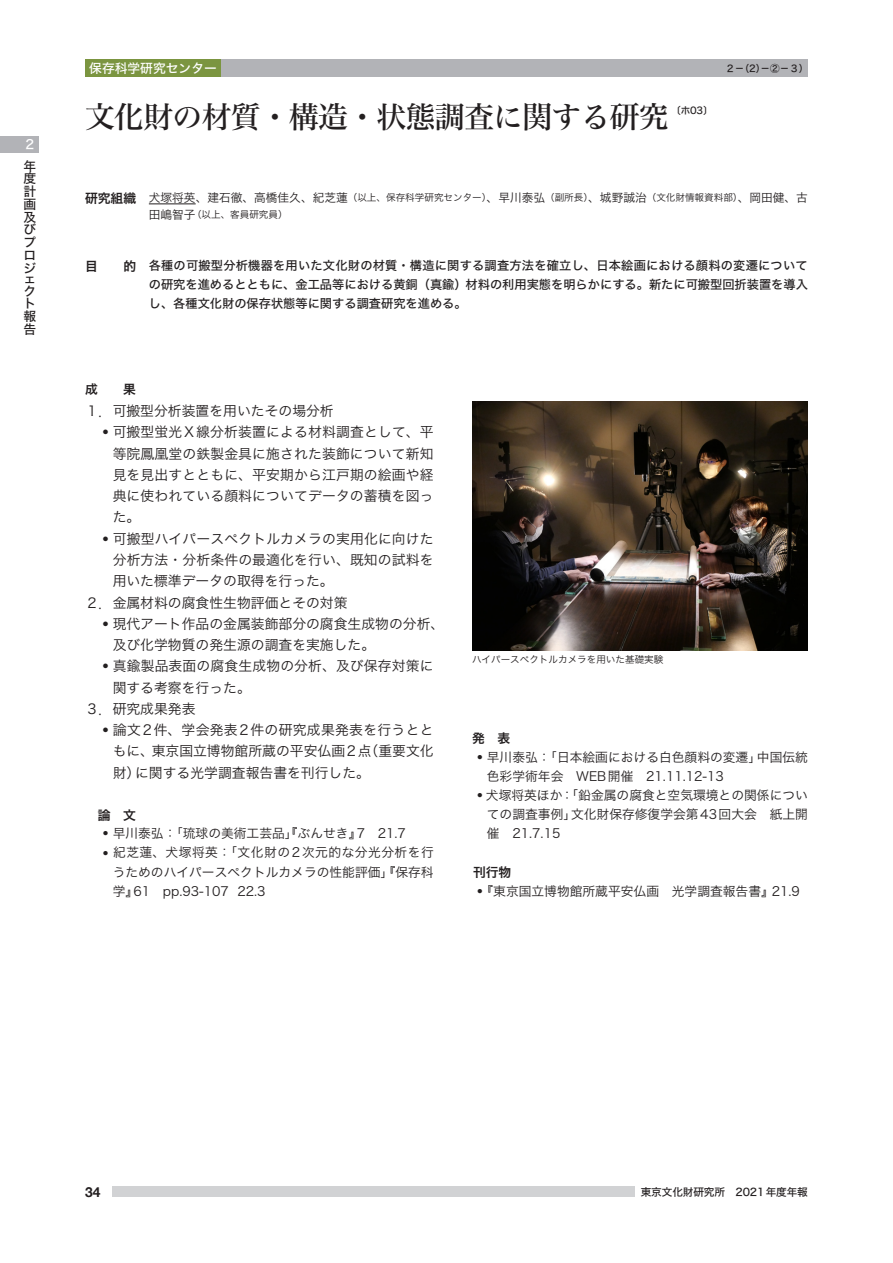
<style>
.page{position:relative;width:893px;height:1263px;background:#fff}
.page>*{position:absolute;margin:0;border:0;box-sizing:border-box;transform-origin:0 0}
.t1{font:29.7px "Hira Min Std W5";letter-spacing:-.02em;color:#231f20}
._3_5_-3_5{font:13.8px/21.3px "Hira Kaku Pro N W3";color:#231f20;text-align:justify}
.t2{font:700 13.8px "Helvetica Neue";color:#231f20}
._3_5_-3_5-2{font:12.75px/19.2px "Hira Kaku Pro N W3";color:#231f20;text-align:justify}
.t3{font:12.75px/12.8px "Hira Kaku Std W5";color:#231f20;text-align:justify}
._3_5_-3_5-3{font:12.75px "Hira Kaku Pro N W6";color:#231f20}
.t4{font:12.75px/21.3px "Hira Kaku Std W5";color:#fff}
.t5{font:12.15px/19px "Hira Kaku Std W5";color:#231f20;text-align:justify}
.t6{font:11.7px "Hira Kaku Pro N W3";color:#231f20}
.t7{font:10.65px "Hira Kaku Std W5";letter-spacing:-.01em;color:#231f20}
.本文{font:9.6px "Hira Kaku Pro N W3";color:#231f20}
.t8{font:9.6px "Hira Kaku Std W5";color:#231f20}
.s1{color:#231f20}
.s2{font-family:"Hira Kaku Pro N W6";font-size:12.75px}
.s3{font-size:9.6px}
.s4{font-size:11.7px}
</style>
<div class="page">
<div style="left:112px;top:1186px;width:522px;height:11px;background:#d1d2d4"></div>
<div style="left:0;top:136px;width:38px;height:17px;background:#b2b3b7"></div>
<hr style="left:149px;top:204px;width:47px;height:1px;background:#231f20">
<div style="left:85px;top:60px;width:136px;height:17px;background:#7b9540"></div>
<div style="left:221px;top:60px;width:587px;height:17px;background:#b2b3b7"></div>
<img style="left:472px;top:402px;width:336px;height:249px">
<p class="t4" style="left:23px;top:134px;width:14px">２<span class="s1">年</span></p>
<p class="t3" style="left:23px;top:172px;width:14px">度計画及びプロジ</p>
<p class="t3" style="left:23px;top:272px;width:14px">ェクト報告</p>
<p class="t4" style="left:89px;top:58px;width:129px">保存科学研究センター</p>
<p class="t8" style="left:725px;top:61px;width:85px">２－（2）－②－３）</p>
<p class="t1" style="left:85px;top:96px;width:585px">文化財の材質・構造・状態調査に関する研究</p>
<p class="t8" style="left:671px;top:103px;width:43px">〔ホ03〕</p>
<p class="t6" style="left:85px;top:187px;width:724px"><span class="s2">研究組織　</span>犬塚将英、建石徹、高橋佳久、紀芝蓮<span class="s3">（以上、保存科学研究センター）</span>、早川泰弘<span class="s3">（副所長）</span>、城野誠治<span class="s3">（文化財情報資料部）</span>、岡田健、古</p>
<p class="本文" style="left:149px;top:206px;width:140px"><span class="s4">田嶋智子</span>（以上、客員研究員）</p>
<p class="t5" style="left:149px;top:256px;width:661px;text-indent:-64px"><span class="s2">目　　的</span> 各種の可搬型分析機器を用いた文化財の材質・構造に関する調査方法を確立し、日本絵画における顔料の変遷についての研究を進めるとともに、金工品等における黄銅（真鍮）材料の利用実態を明らかにする。新たに可搬型回折装置を導入し、各種文化財の保存状態等に関する調査研究を進める。</p>
<p class="_3_5_-3_5-3" style="left:85px;top:378px;width:53px">成　　果</p>
<p class="_3_5_-3_5" style="left:85px;top:399px;width:250px">１．可搬型分析装置を用いたその場分析</p>
<p class="_3_5_-3_5" style="left:113px;top:421px;width:323px;text-indent:-11px"><sup>・</sup>可搬型蛍光X線分析装置による材料調査として、平等院鳳凰堂の鉄製金具に施された装飾について新知見を見出すとともに、平安期から江戸期の絵画や経典に使われている顔料についてデータの蓄積を図った。</p>
<p class="_3_5_-3_5" style="left:113px;top:527px;width:323px;text-indent:-11px"><sup>・</sup>可搬型ハイパースペクトルカメラの実用化に向けた分析方法・分析条件の最適化を行い、既知の試料を用いた標準データの取得を行った。</p>
<p class="_3_5_-3_5" style="left:85px;top:591px;width:264px">２．金属材料の腐食性生物評価とその対策</p>
<p class="_3_5_-3_5" style="left:113px;top:612px;width:333px;text-indent:-11px"><sup>・</sup>現代アート作品の金属装飾部分の腐食生成物の分析、及び化学物質の発生源の調査を実施した。</p>
<p class="_3_5_-3_5" style="left:113px;top:654px;width:322px;text-indent:-11px"><sup>・</sup>真鍮製品表面の腐食生成物の分析、及び保存対策に関する考察を行った。</p>
<p class="_3_5_-3_5" style="left:85px;top:697px;width:112px">３．研究成果発表</p>
<p class="_3_5_-3_5" style="left:113px;top:718px;width:323px;text-indent:-11px"><sup>・</sup>論文2件、学会発表2件の研究成果発表を行うとともに、東京国立博物館所蔵の平安仏画2点（重要文化財）に関する光学調査報告書を刊行した。</p>
<p class="_3_5_-3_5-3" style="left:98px;top:803px;width:40px">論　文</p>
<p class="_3_5_-3_5-2" style="left:102px;top:823px;width:306px"><sup>・</sup>早川泰弘：「琉球の美術工芸品」『ぶんせき』7　21.7</p>
<p class="_3_5_-3_5-2" style="left:113px;top:842px;width:323px;text-indent:-11px"><sup>・</sup>紀芝蓮、犬塚将英：「文化財の2次元的な分光分析を行うためのハイパースペクトルカメラの性能評価」『保存科学』61　pp.93-107 22.3</p>
<p class="本文" style="left:472px;top:651px;width:193px">ハイパースペクトルカメラを用いた基礎実験</p>
<p class="_3_5_-3_5-3" style="left:472px;top:726px;width:40px">発　表</p>
<p class="_3_5_-3_5-2" style="left:487px;top:746px;width:323px;text-indent:-11px"><sup>・</sup>早川泰弘：「日本絵画における白色顔料の変遷」中国伝統色彩学術年会　WEB開催　21.11.12-13</p>
<p class="_3_5_-3_5-2" style="left:487px;top:785px;width:323px;text-indent:-11px"><sup>・</sup>犬塚将英ほか：「鉛金属の腐食と空気環境との関係についての調査事例」文化財保存修復学会第43回大会　紙上開催　21.7.15</p>
<p class="_3_5_-3_5-3" style="left:473px;top:860px;width:40px">刊行物</p>
<p class="_3_5_-3_5-2" style="left:476px;top:880px;width:325px"><sup>・</sup>『東京国立博物館所蔵平安仏画　光学調査報告書』21.9</p>
<p class="t2" style="left:85px;top:1183px;width:17px">34</p>
<p class="t7" style="left:641px;top:1184px;width:169px">東京文化財研究所　2021年度年報</p>
</div>
